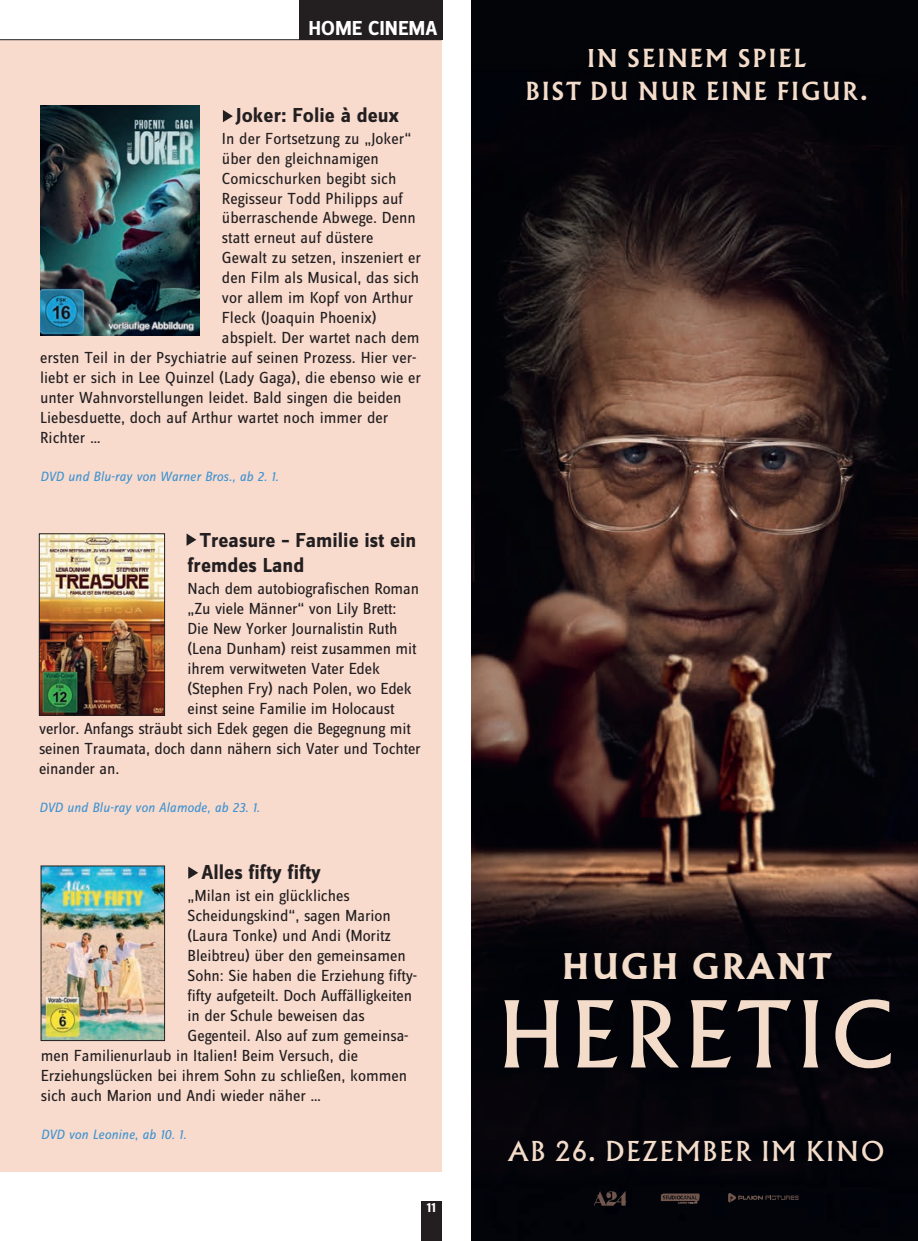
<style>
.page{position:relative;width:918px;height:1241px;background:#fff}
.page>*{position:absolute;margin:0;border:0;box-sizing:border-box;transform-origin:0 0}
.t1{font:82.08px "Albertus Nova";letter-spacing:.1em;color:#f4dcca}
.t2{font:900 31.5px "Albertus Nova";letter-spacing:.11em;color:#f4dcca}
.t3{font:24.5px "Albertus Nova";letter-spacing:.1em;color:#f4dcca}
.t4{font:700 22.22px "Albertus Nova";letter-spacing:.11em;color:#f4dcca}
.t5{font:700 21px/25.2px "Zine Sans Dis OT";color:#231f20}
.t6{font:700 21px "Zine Sans Dis OT";color:#fff}
.t7{font:16.62px "Zine Sans Dis OT";letter-spacing:-.005em;color:#231f20}
.t8{font:italic 14px "Zine Sans Dis OT";color:#4194d0}
.t9{font:700 14px "Zine Sans Dis OT";color:#fff}
</style>
<div class="page">
<div style="left:0;top:40px;width:441px;height:1131px;background:#f9dbce"></div>
<div style="left:421px;top:1201px;width:20px;height:39px;background:#231f20"></div>
<hr style="left:0;top:39px;width:441px;height:1px;background:#231f20">
<img style="left:41px;top:535px;width:122px;height:178px">
<div style="left:39px;top:533px;width:126px;height:182px;border:1px solid #231f20"></div>
<img style="left:40px;top:105px;width:159px;height:230px">
<img style="left:43px;top:867px;width:120px;height:171px">
<div style="left:41px;top:865px;width:124px;height:175px;border:1px solid #231f20"></div>
<svg style="left:223px;top:110px;width:10px;height:12px"></svg>
<svg style="left:188px;top:866px;width:10px;height:12px"></svg>
<svg style="left:186px;top:533px;width:10px;height:12px"></svg>
<div style="left:299px;top:0;width:144px;height:40px;background:#231f20"></div>
<img style="left:471px;top:0;width:447px;height:1240px">
<div style="left:769px;top:81px;width:89px;height:19px;background:#030308"></div>
<img style="left:698px;top:82px;width:69px;height:18px">
<img style="left:630px;top:82px;width:66px;height:18px">
<img style="left:583px;top:82px;width:44px;height:18px">
<img style="left:566px;top:82px;width:15px;height:18px">
<img style="left:527px;top:81px;width:36px;height:19px">
<img style="left:730px;top:49px;width:76px;height:19px">
<div style="left:620px;top:49px;width:107px;height:19px;background:#020407"></div>
<img style="left:588px;top:49px;width:28px;height:19px">
<svg style="left:861px;top:96px;width:5px;height:4px"></svg>
<svg style="left:728px;top:1192px;width:70px;height:10px"></svg>
<img style="left:594px;top:1190px;width:32px;height:15px">
<svg style="left:677px;top:1201px;width:20px;height:2px"></svg>
<img style="left:661px;top:1193px;width:38px;height:4px">
<div style="left:798px;top:1140px;width:85px;height:20px;background:#010208"></div>
<img style="left:754px;top:1140px;width:41px;height:20px">
<div style="left:597px;top:1140px;width:154px;height:20px;background:#05050a"></div>
<svg style="left:590px;top:1156px;width:4px;height:4px"></svg>
<img style="left:573px;top:1140px;width:13px;height:20px">
<img style="left:556px;top:1140px;width:14px;height:20px">
<img style="left:507px;top:1139px;width:37px;height:21px">
<div style="left:737px;top:999px;width:153px;height:69px;background:#020309"></div>
<div style="left:504px;top:1000px;width:226px;height:67px;background:#020309"></div>
<div style="left:681px;top:952px;width:150px;height:26px;background:#040409"></div>
<img style="left:622px;top:952px;width:54px;height:26px">
<img style="left:564px;top:952px;width:53px;height:26px">
<p class="t6" style="left:308px;top:20px;width:130px">HOME CINEMA</p>
<p class="t5" style="left:236px;top:104px;width:164px">Joker: Folie à deux</p>
<p class="t7" style="left:222px;top:132px;width:191px">In der Fortsetzung zu „Joker“</p>
<p class="t7" style="left:222px;top:152px;width:158px">über den gleichnamigen</p>
<p class="t7" style="left:222px;top:172px;width:176px">Comicschurken begibt sich</p>
<p class="t7" style="left:222px;top:192px;width:182px">Regisseur Todd Philipps auf</p>
<p class="t7" style="left:222px;top:212px;width:195px">überraschende Abwege. Denn</p>
<p class="t7" style="left:222px;top:232px;width:153px">statt erneut auf düstere</p>
<p class="t7" style="left:222px;top:252px;width:201px">Gewalt zu setzen, inszeniert er</p>
<p class="t7" style="left:222px;top:272px;width:199px">den Film als Musical, das sich</p>
<p class="t7" style="left:222px;top:292px;width:193px">vor allem im Kopf von Arthur</p>
<p class="t7" style="left:222px;top:311px;width:156px">Fleck (Joaquin Phoenix)</p>
<p class="t7" style="left:222px;top:331px;width:199px">abspielt. Der wartet nach dem</p>
<p class="t7" style="left:40px;top:351px;width:378px">ersten Teil in der Psychiatrie auf seinen Prozess. Hier ver-</p>
<p class="t7" style="left:40px;top:371px;width:382px">liebt er sich in Lee Quinzel (Lady Gaga), die ebenso wie er</p>
<p class="t7" style="left:40px;top:391px;width:363px">unter Wahnvorstellungen leidet. Bald singen die beiden</p>
<p class="t7" style="left:40px;top:411px;width:350px">Liebesduette, doch auf Arthur wartet noch immer der</p>
<p class="t7" style="left:40px;top:431px;width:62px">Richter …</p>
<p class="t8" style="left:40px;top:471px;width:240px">DVD und Blu-ray von Warner Bros., ab 2. 1.</p>
<p class="t5" style="left:188px;top:529px;width:230px;text-indent:12px">Treasure – Familie ist ein fremdes Land</p>
<p class="t7" style="left:188px;top:582px;width:233px">Nach dem autobiografischen Roman</p>
<p class="t7" style="left:188px;top:602px;width:210px">„Zu viele Männer“ von Lily Brett:</p>
<p class="t7" style="left:188px;top:622px;width:211px">Die New Yorker Journalistin Ruth</p>
<p class="t7" style="left:188px;top:642px;width:230px">(Lena Dunham) reist zusammen mit</p>
<p class="t7" style="left:188px;top:662px;width:194px">ihrem verwitweten Vater Edek</p>
<p class="t7" style="left:188px;top:682px;width:226px">(Stephen Fry) nach Polen, wo Edek</p>
<p class="t7" style="left:188px;top:702px;width:208px">einst seine Familie im Holocaust</p>
<p class="t7" style="left:39px;top:722px;width:373px">verlor. Anfangs sträubt sich Edek gegen die Begegnung mit</p>
<p class="t7" style="left:39px;top:742px;width:383px">seinen Traumata, doch dann nähern sich Vater und Tochter</p>
<p class="t7" style="left:39px;top:762px;width:82px">einander an.</p>
<p class="t8" style="left:39px;top:802px;width:222px">DVD und Blu-ray von Alamode, ab 23. 1.</p>
<p class="t5" style="left:202px;top:861px;width:121px">Alles fifty fifty</p>
<p class="t7" style="left:188px;top:889px;width:164px">„Milan ist ein glückliches</p>
<p class="t7" style="left:188px;top:909px;width:205px">Scheidungskind“, sagen Marion</p>
<p class="t7" style="left:188px;top:929px;width:205px">(Laura Tonke) und Andi (Moritz</p>
<p class="t7" style="left:188px;top:949px;width:220px">Bleibtreu) über den gemeinsamen</p>
<p class="t7" style="left:188px;top:969px;width:231px">Sohn: Sie haben die Erziehung fifty-</p>
<p class="t7" style="left:188px;top:989px;width:226px">fifty aufgeteilt. Doch Auffälligkeiten</p>
<p class="t7" style="left:188px;top:1009px;width:179px">in der Schule beweisen das</p>
<p class="t7" style="left:188px;top:1029px;width:222px">Gegenteil. Also auf zum gemeinsa-</p>
<p class="t7" style="left:41px;top:1049px;width:319px">men Familienurlaub in Italien! Beim Versuch, die</p>
<p class="t7" style="left:41px;top:1069px;width:368px">Erziehungslücken bei ihrem Sohn zu schließen, kommen</p>
<p class="t7" style="left:41px;top:1089px;width:282px">sich auch Marion und Andi wieder näher …</p>
<p class="t8" style="left:41px;top:1128px;width:147px">DVD von Leonine, ab 10. 1.</p>
<p class="t9" style="left:427px;top:1202px;width:11px">11</p>
<h3 class="t4" style="left:587px;top:47px;width:220px">IN SEINEM SPIEL</h3>
<h3 class="t4" style="left:526px;top:79px;width:343px">BIST DU NUR EINE FIGUR.</h3>
<h2 class="t2" style="left:562px;top:949px;width:270px">HUGH GRANT</h2>
<h1 class="t1" style="left:499px;top:990px;width:396px">HERETIC</h1>
<h3 class="t3" style="left:508px;top:1137px;width:377px">AB 26. DEZEMBER IM KINO</h3>
</div>
